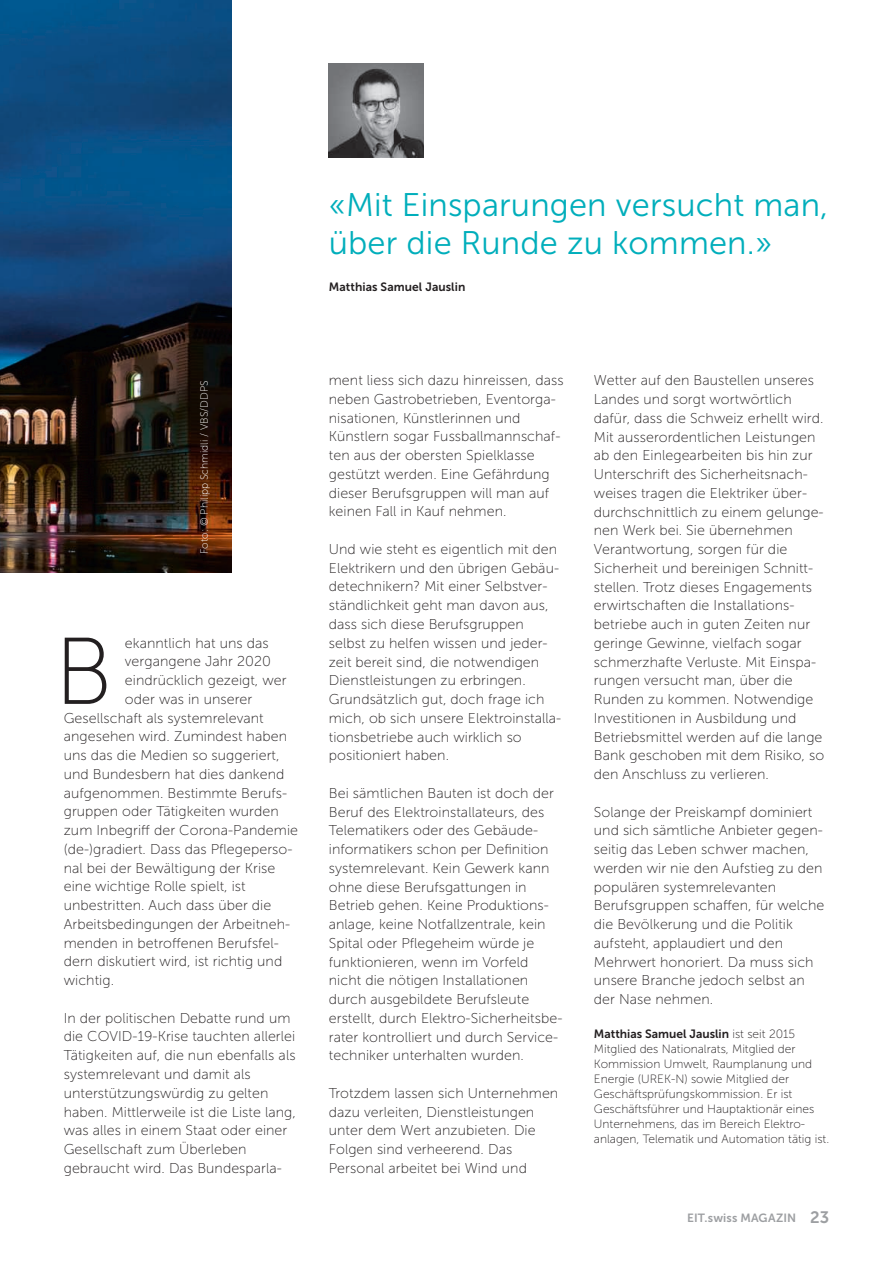
<style>
.page{position:relative;width:893px;height:1263px;background:#fff}
.page>*{position:absolute;margin:0;border:0;box-sizing:border-box;transform-origin:0 0}
.t1{font:94.65px "Museo Sans 100";color:#231f20}
.t2{font:32.7px/37.5px "Museo Sans 300";letter-spacing:.005em;color:#00aebb}
.t3{font:14.25px/18.8px "Museo Sans 100";letter-spacing:.005em;color:#231f20}
.t4{font:12px/15px "Museo Sans 100";color:#231f20}
.t5{font:12px "Museo Sans 700";color:#231f20}
.t6{font:11.85px "Museo Sans 700";letter-spacing:.01em;color:#9d9fa2}
.t7{font:10.5px "Museo Sans 100";color:#fff}
.s1{font-family:"Museo Sans 100"}
.s2{font-size:16.5px}
</style>
<div class="page">
<img style="left:0;top:0;width:231px;height:573px">
<img style="left:329px;top:64px;width:95px;height:94px">
<h2 class="t2" style="left:329px;top:187px;width:501px">«Mit Einsparungen versucht man, über die Runde zu kommen.»</h2>
<p class="t5" style="left:329px;top:280px;width:138px">Matthias Samuel Jauslin</p>
<p class="t7" style="left:199px;top:554px;width:175px;rotate:-90deg">Foto: © Philipp Schmidli / VBS/DDPS</p>
<h1 class="t1" style="left:55px;top:621px;width:60px">B</h1>
<p class="t3" style="left:125px;top:633px;width:145px">ekanntlich hat uns das</p>
<p class="t3" style="left:125px;top:652px;width:148px">vergangene Jahr 2020</p>
<p class="t3" style="left:125px;top:671px;width:163px">eindrücklich gezeigt, wer</p>
<p class="t3" style="left:125px;top:690px;width:129px">oder was in unserer</p>
<p class="t3" style="left:64px;top:708px;width:201px">Gesellschaft als systemrelevant</p>
<p class="t3" style="left:64px;top:727px;width:225px">angesehen wird. Zumindest haben</p>
<p class="t3" style="left:64px;top:746px;width:217px">uns das die Medien so suggeriert,</p>
<p class="t3" style="left:64px;top:765px;width:222px">und Bundesbern hat dies dankend</p>
<p class="t3" style="left:64px;top:783px;width:225px">aufgenommen. Bestimmte Berufs-</p>
<p class="t3" style="left:64px;top:802px;width:216px">gruppen oder Tätigkeiten wurden</p>
<p class="t3" style="left:64px;top:821px;width:236px">zum Inbegriff der Corona-Pandemie</p>
<p class="t3" style="left:64px;top:840px;width:230px">(de-)gradiert. Dass das Pflegeperso-</p>
<p class="t3" style="left:64px;top:858px;width:213px">nal bei der Bewältigung der Krise</p>
<p class="t3" style="left:64px;top:877px;width:183px">eine wichtige Rolle spielt, ist</p>
<p class="t3" style="left:64px;top:896px;width:209px">unbestritten. Auch dass über die</p>
<p class="t3" style="left:64px;top:915px;width:228px">Arbeitsbedingungen der Arbeitneh-</p>
<p class="t3" style="left:64px;top:933px;width:217px">menden in betroffenen Berufsfel-</p>
<p class="t3" style="left:64px;top:952px;width:220px">dern diskutiert wird, ist richtig und</p>
<p class="t3" style="left:64px;top:971px;width:52px">wichtig.</p>
<p class="t3" style="left:64px;top:1008px;width:234px">In der politischen Debatte rund um die COVID-19-Krise tauchten allerlei Tätigkeiten auf, die nun ebenfalls als systemrelevant und damit als unterstützungswürdig zu gelten haben. Mittlerweile ist die Liste lang, was alles in einem Staat oder einer Gesellschaft zum Überleben gebraucht wird. Das Bundesparla-</p>
<p class="t3" style="left:329px;top:371px;width:236px">ment liess sich dazu hinreissen, dass neben Gastrobetrieben, Eventorga&shy;nisationen, Künstlerinnen und Künstlern sogar Fussballmannschaf&shy;ten aus der obersten Spielklasse gestützt werden. Eine Gefährdung dieser Berufsgruppen will man auf keinen Fall in Kauf nehmen.</p>
<p class="t3" style="left:329px;top:540px;width:234px">Und wie steht es eigentlich mit den Elektrikern und den übrigen Gebäu&shy;detechnikern? Mit einer Selbstver&shy;ständlichkeit geht man davon aus, dass sich diese Berufsgruppen selbst zu helfen wissen und jeder&shy;zeit bereit sind, die notwendigen Dienstleistungen zu erbringen.<br>Grundsätzlich gut, doch frage ich mich, ob sich unsere Elektroinstalla&shy;tionsbetriebe auch wirklich so positioniert haben.</p>
<p class="t3" style="left:329px;top:784px;width:235px">Bei sämtlichen Bauten ist doch der Beruf des Elektroinstallateurs, des Telematikers oder des Gebäude&shy;informatikers schon per Definition systemrelevant. Kein Gewerk kann ohne diese Berufsgattungen in Betrieb gehen. Keine Produktions&shy;anlage, keine Notfallzentrale, kein Spital oder Pflegeheim würde je funktionieren, wenn im Vorfeld nicht die nötigen Installationen durch ausgebildete Berufsleute erstellt, durch Elektro-Sicherheitsbe&shy;rater kontrolliert und durch Service&shy;techniker unterhalten wurden.</p>
<p class="t3" style="left:329px;top:1084px;width:231px">Trotzdem lassen sich Unternehmen dazu verleiten, Dienstleistungen unter dem Wert anzubieten. Die<br>Folgen sind verheerend. Das<br>Personal arbeitet bei Wind und</p>
<p class="t3" style="left:594px;top:371px;width:232px">Wetter auf den Baustellen unseres Landes und sorgt wortwörtlich dafür, dass die Schweiz erhellt wird.<br>Mit ausserordentlichen Leistungen ab den Einlegearbeiten bis hin zur Unterschrift des Sicherheitsnach&shy;weises tragen die Elektriker über&shy;durchschnittlich zu einem gelunge&shy;nen Werk bei. Sie übernehmen Verantwortung, sorgen für die Sicherheit und bereinigen Schnitt&shy;stellen. Trotz dieses Engagements erwirtschaften die Installations&shy;betriebe auch in guten Zeiten nur geringe Gewinne, vielfach sogar schmerzhafte Verluste. Mit Einspa&shy;rungen versucht man, über die Runden zu kommen. Notwendige Investitionen in Ausbildung und Betriebsmittel werden auf die lange Bank geschoben mit dem Risiko, so den Anschluss zu verlieren.</p>
<p class="t3" style="left:594px;top:802px;width:232px">Solange der Preiskampf dominiert und sich sämtliche Anbieter gegen&shy;seitig das Leben schwer machen, werden wir nie den Aufstieg zu den populären systemrelevanten<br>Berufsgruppen schaffen, für welche die Bevölkerung und die Politik aufsteht, applaudiert und den<br>Mehrwert honoriert. Da muss sich unsere Branche jedoch selbst an der Nase nehmen.</p>
<p class="t5" style="left:594px;top:1027px;width:203px">Matthias Samuel Jauslin <span class="s1">ist seit 2015</span></p>
<p class="t4" style="left:594px;top:1041px;width:237px">Mitglied des Nationalrats, Mitglied der Kommission Umwelt, Raumplanung und Energie (UREK-N) sowie Mitglied der Geschäftsprüfungskommission. Er ist Geschäftsführer und Hauptaktionär eines Unternehmens, das im Bereich Elektro&shy;anlagen, Telematik und Automation tätig ist.</p>
<p class="t6" style="left:687px;top:1212px;width:144px">EIT.swiss MAGAZIN <span class="s2">23</span></p>
</div>
